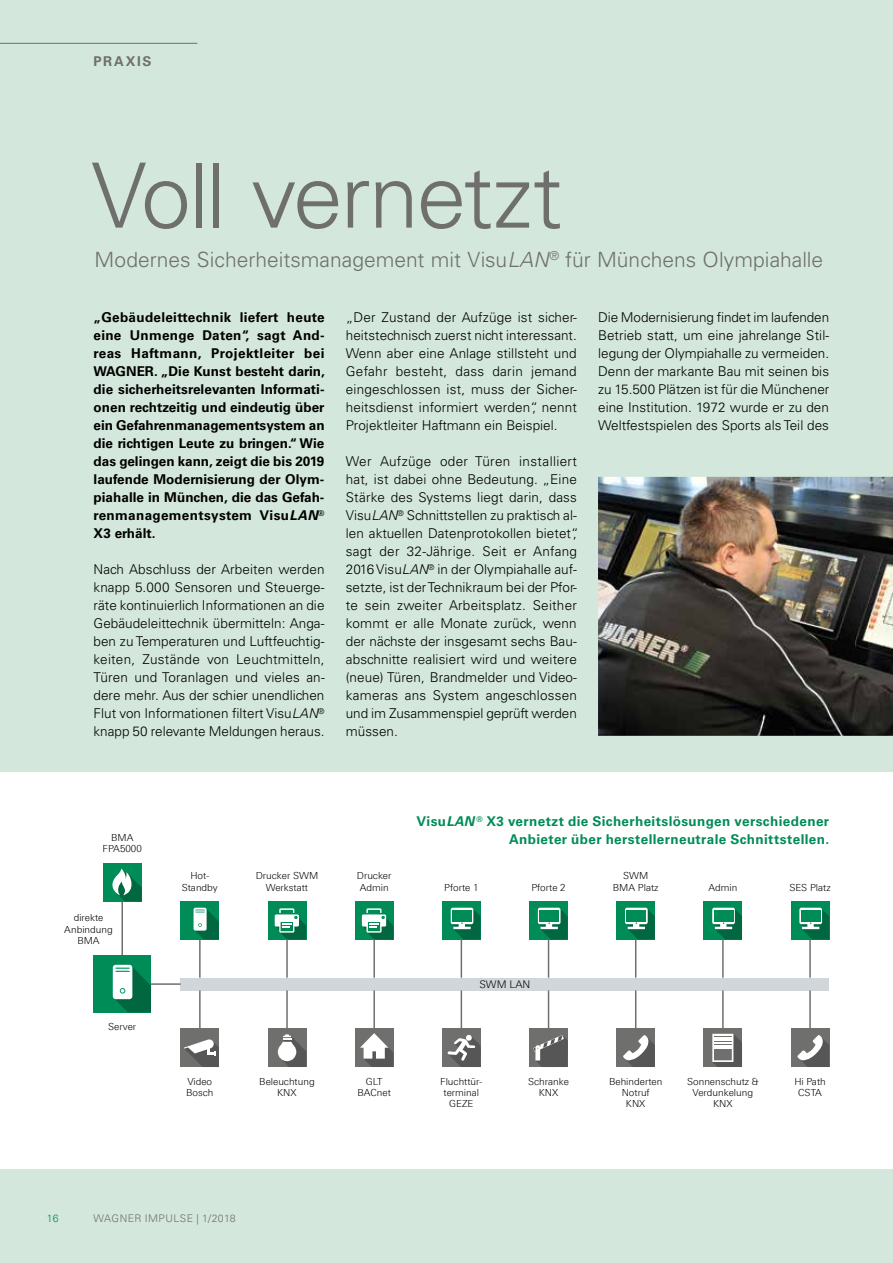
<style>
.page{position:relative;width:893px;height:1263px;background:#d3e7dc}
.page>*{position:absolute;margin:0;border:0;box-sizing:border-box;transform-origin:0 0}
.t1{font:300 90px "Univers LT Std";letter-spacing:-.025em;color:#6f6f6e}
.t2{font:300 21px "Univers LT Std";color:#6f6f6e}
.t3{font:300 13.5px/18px "Univers LT Std";letter-spacing:.005em;color:#000;text-align:justify}
.t4{font:700 13.5px/18px "Univers LT Std";letter-spacing:.005em;color:#000;text-align:justify}
.t5{font:700 13.5px/18px "Univers LT Std";letter-spacing:.03em;color:#008c57;text-align:right}
.t6{font:700 13.5px "Univers LT Std";letter-spacing:.12em;color:#6f6f6e}
.t7{font:300 10.5px "Univers LT Std";letter-spacing:.045em;color:#6f6f6e}
.t8{font:300 10.5px "LT Univers Basic";color:#000}
.t9{font:300 10.5px "Univers LT Std";color:#008c57}
.t10{font:300 9.75px/11.2px "LT Univers Basic";color:#000;text-align:center}
.s1{font-style:italic}
</style>
<div class="page">
<hr style="left:0;top:43px;width:197px;height:1px;background:#6f6f6e">
<div style="left:0;top:772px;width:893px;height:396px;background:#fff"></div>
<img style="left:598px;top:476px;width:295px;height:260px">
<div style="left:181px;top:978px;width:648px;height:12px;background:#d1d6da"></div>
<div style="left:268px;top:901px;width:38px;height:38px;background:#008c57"></div>
<svg style="left:275px;top:908px;width:31px;height:31px"></svg>
<div style="left:355px;top:901px;width:38px;height:38px;background:#008c57"></div>
<svg style="left:362px;top:908px;width:31px;height:31px"></svg>
<div style="left:442px;top:901px;width:38px;height:38px;background:#008c57"></div>
<svg style="left:451px;top:908px;width:29px;height:31px"></svg>
<div style="left:529px;top:901px;width:39px;height:38px;background:#008c57"></div>
<div style="left:538px;top:908px;width:22px;height:16px;background:#fff;border-radius:2px"></div>
<svg style="left:539px;top:908px;width:29px;height:31px"></svg>
<div style="left:617px;top:901px;width:38px;height:38px;background:#008c57"></div>
<div style="left:625px;top:908px;width:23px;height:16px;background:#eff7f4;border-radius:2px"></div>
<svg style="left:626px;top:908px;width:29px;height:31px"></svg>
<div style="left:704px;top:901px;width:38px;height:38px;background:#008c57"></div>
<div style="left:712px;top:908px;width:23px;height:16px;background:#c3e3d7;border-radius:2px"></div>
<svg style="left:713px;top:908px;width:29px;height:31px"></svg>
<div style="left:791px;top:901px;width:38px;height:38px;background:#008c57"></div>
<div style="left:799px;top:908px;width:23px;height:16px;background:#97d0ba;border-radius:2px"></div>
<svg style="left:800px;top:908px;width:29px;height:31px"></svg>
<hr style="left:461px;top:939px;width:1px;height:39px;background:#6f6f6e">
<hr style="left:548px;top:939px;width:1px;height:39px;background:#6f6f6e">
<hr style="left:635px;top:939px;width:1px;height:39px;background:#6f6f6e">
<hr style="left:722px;top:939px;width:2px;height:39px;background:#6f6f6e">
<hr style="left:809px;top:939px;width:2px;height:39px;background:#6f6f6e">
<hr style="left:373px;top:939px;width:2px;height:39px;background:#6f6f6e">
<hr style="left:286px;top:939px;width:2px;height:39px;background:#6f6f6e">
<div style="left:181px;top:901px;width:38px;height:38px;background:#008c57"></div>
<svg style="left:194px;top:908px;width:25px;height:31px"></svg>
<hr style="left:199px;top:939px;width:2px;height:39px;background:#6f6f6e">
<hr style="left:199px;top:990px;width:2px;height:39px;background:#6f6f6e">
<hr style="left:286px;top:990px;width:2px;height:39px;background:#6f6f6e">
<hr style="left:461px;top:990px;width:1px;height:39px;background:#6f6f6e">
<hr style="left:373px;top:990px;width:2px;height:39px;background:#6f6f6e">
<hr style="left:548px;top:990px;width:1px;height:39px;background:#6f6f6e">
<hr style="left:635px;top:990px;width:1px;height:39px;background:#6f6f6e">
<hr style="left:722px;top:990px;width:2px;height:39px;background:#6f6f6e">
<hr style="left:809px;top:990px;width:2px;height:39px;background:#6f6f6e">
<div style="left:268px;top:1029px;width:38px;height:38px;background:#6f6f6e"></div>
<svg style="left:278px;top:1034px;width:28px;height:33px"></svg>
<div style="left:442px;top:1029px;width:38px;height:38px;background:#6f6f6e"></div>
<svg style="left:448px;top:1035px;width:32px;height:32px"></svg>
<div style="left:529px;top:1029px;width:39px;height:38px;background:#6f6f6e"></div>
<svg style="left:533px;top:1035px;width:35px;height:32px"></svg>
<div style="left:617px;top:1029px;width:38px;height:38px;background:#6f6f6e"></div>
<svg style="left:623px;top:1035px;width:32px;height:32px"></svg>
<div style="left:791px;top:1029px;width:38px;height:38px;background:#6f6f6e"></div>
<svg style="left:797px;top:1035px;width:32px;height:32px"></svg>
<div style="left:704px;top:1029px;width:38px;height:38px;background:#6f6f6e"></div>
<svg style="left:713px;top:1034px;width:29px;height:33px"></svg>
<div style="left:712px;top:1034px;width:21px;height:28px;border:2px solid #fff"></div>
<div style="left:355px;top:1029px;width:38px;height:38px;background:#6f6f6e"></div>
<svg style="left:360px;top:1033px;width:33px;height:34px"></svg>
<hr style="left:142px;top:983px;width:39px;height:2px;background:#6f6f6e">
<hr style="left:121px;top:901px;width:2px;height:54px;background:#6f6f6e">
<div style="left:103px;top:863px;width:38px;height:38px;background:#008c57"></div>
<svg style="left:112px;top:868px;width:29px;height:33px"></svg>
<div style="left:181px;top:1029px;width:38px;height:38px;background:#6f6f6e"></div>
<svg style="left:184px;top:1039px;width:35px;height:28px"></svg>
<div style="left:94px;top:955px;width:57px;height:57px;background:#008c57"></div>
<svg style="left:113px;top:965px;width:38px;height:47px"></svg>
<p class="t6" style="left:94px;top:54px;width:59px">PRAXIS</p>
<h1 class="t1" style="left:91px;top:141px;width:473px">Voll vernetzt</h1>
<h2 class="t2" style="left:94px;top:246px;width:730px">Modernes Sicherheitsmanagement mit Visu<span class="s1">LAN</span><sup>®</sup> für Münchens Olympiahalle</h2>
<p class="t4" style="left:94px;top:309px;width:233px">„Gebäudeleittechnik liefert heute eine Unmenge Daten“, sagt And&shy;reas Haftmann, Projektleiter bei WAGNER. „Die Kunst besteht darin, die sicherheitsrelevanten Informati&shy;onen rechtzeitig und eindeutig über ein Gefahrenmanagementsystem an die richtigen Leute zu bringen.“ Wie das gelingen kann, zeigt die bis 2019 laufende Modernisierung der Olym&shy;piahalle in München, die das Gefah&shy;renmanagementsystem Visu<span class="s1">LAN</span><sup>® </sup>X3 erhält.</p>
<p class="t3" style="left:94px;top:561px;width:233px">Nach Abschluss der Arbeiten werden knapp 5.000 Sensoren und Steuerge&shy;räte kontinuierlich Informationen an die Gebäudeleittechnik übermitteln: Anga&shy;ben zu Temperaturen und Luftfeuchtig&shy;keiten, Zustände von Leuchtmitteln, Türen und Toranlagen und vieles an&shy;dere mehr. Aus der schier unendlichen Flut von Informationen filtert Visu<span class="s1">LAN</span><sup>® </sup>knapp 50 relevante Meldungen heraus.</p>
<p class="t3" style="left:346px;top:309px;width:233px">„Der Zustand der Aufzüge ist sicher&shy;heitstechnisch zuerst nicht interessant.<br>Wenn aber eine Anlage stillsteht und Gefahr besteht, dass darin jemand eingeschlossen ist, muss der Sicher&shy;heitsdienst informiert werden“, nennt Projektleiter Haftmann ein Beispiel.</p>
<p class="t3" style="left:346px;top:452px;width:234px;text-align:left">Wer Aufzüge oder Türen installiert hat, ist dabei ohne Bedeutung. „Eine Stärke des Systems liegt darin, dass Visu<span class="s1">LAN</span><sup>®</sup> Schnittstellen zu praktisch al&shy;len aktuellen Datenprotokollen bietet“, sagt der 32-Jährige. Seit er Anfang 2016 Visu<span class="s1">LAN</span><sup>®</sup> in der Olympiahalle auf&shy;setzte, ist der Technikraum bei der Pfor&shy;te sein zweiter Arbeitsplatz. Seither kommt er alle Monate zurück, wenn der nächste der insgesamt sechs Bau&shy;abschnitte realisiert wird und weitere (neue) Türen, Brandmelder und Video&shy;kameras ans System angeschlossen und im Zusammenspiel geprüft werden müssen.</p>
<p class="t3" style="left:598px;top:309px;width:233px">Die Modernisierung findet im laufenden Betrieb statt, um eine jahrelange Stil&shy;legung der Olympiahalle zu vermeiden.<br>Denn der markante Bau mit seinen bis zu 15.500 Plätzen ist für die Münchener eine Institution. 1972 wurde er zu den Weltfestspielen des Sports als Teil des</p>
<p class="t10" style="left:103px;top:832px;width:41px">BMA<br>FPA5000</p>
<p class="t5" style="left:416px;top:813px;width:414px">Visu<span class="s1">LAN</span> <sup>®</sup> X3 vernetzt die Sicherheitslösungen verschiedener<br>Anbieter über herstellerneutrale Schnittstellen.</p>
<p class="t10" style="left:64px;top:912px;width:50px">direkte<br>Anbindung<br>BMA</p>
<p class="t10" style="left:108px;top:1021px;width:29px">Server</p>
<p class="t10" style="left:182px;top:870px;width:38px">Hot-<br>Standby</p>
<p class="t10" style="left:186px;top:1075px;width:29px;text-align:left">Video<br>Bosch</p>
<p class="t10" style="left:256px;top:870px;width:64px">Drucker SWM<br>Werkstatt</p>
<p class="t10" style="left:357px;top:870px;width:36px;text-align:left">Drucker<br>Admin</p>
<p class="t10" style="left:444px;top:881px;width:36px">Pforte 1</p>
<p class="t10" style="left:531px;top:881px;width:36px">Pforte 2</p>
<p class="t10" style="left:613px;top:870px;width:47px">SWM<br>BMA Platz</p>
<p class="t10" style="left:708px;top:881px;width:31px">Admin</p>
<p class="t10" style="left:789px;top:881px;width:43px">SES Platz</p>
<p class="t8" style="left:479px;top:978px;width:52px">SWM LAN</p>
<p class="t10" style="left:259px;top:1075px;width:57px">Beleuchtung<br>KNX</p>
<p class="t10" style="left:358px;top:1075px;width:35px">GLT<br>BACnet</p>
<p class="t10" style="left:440px;top:1075px;width:44px">Fluchttür&shy;terminal<br>GEZE</p>
<p class="t10" style="left:528px;top:1075px;width:42px">Schranke<br>KNX</p>
<p class="t10" style="left:609px;top:1075px;width:55px">Behinderten<br>Notruf<br>KNX</p>
<p class="t10" style="left:687px;top:1075px;width:73px">Sonnenschutz &amp;<br>Verdunkelung<br>KNX</p>
<p class="t10" style="left:794px;top:1075px;width:33px">Hi Path<br>CSTA</p>
<p class="t9" style="left:47px;top:1212px;width:13px">16</p>
<p class="t7" style="left:94px;top:1212px;width:144px">WAGNER IMPULSE | 1/2018</p>
</div>
